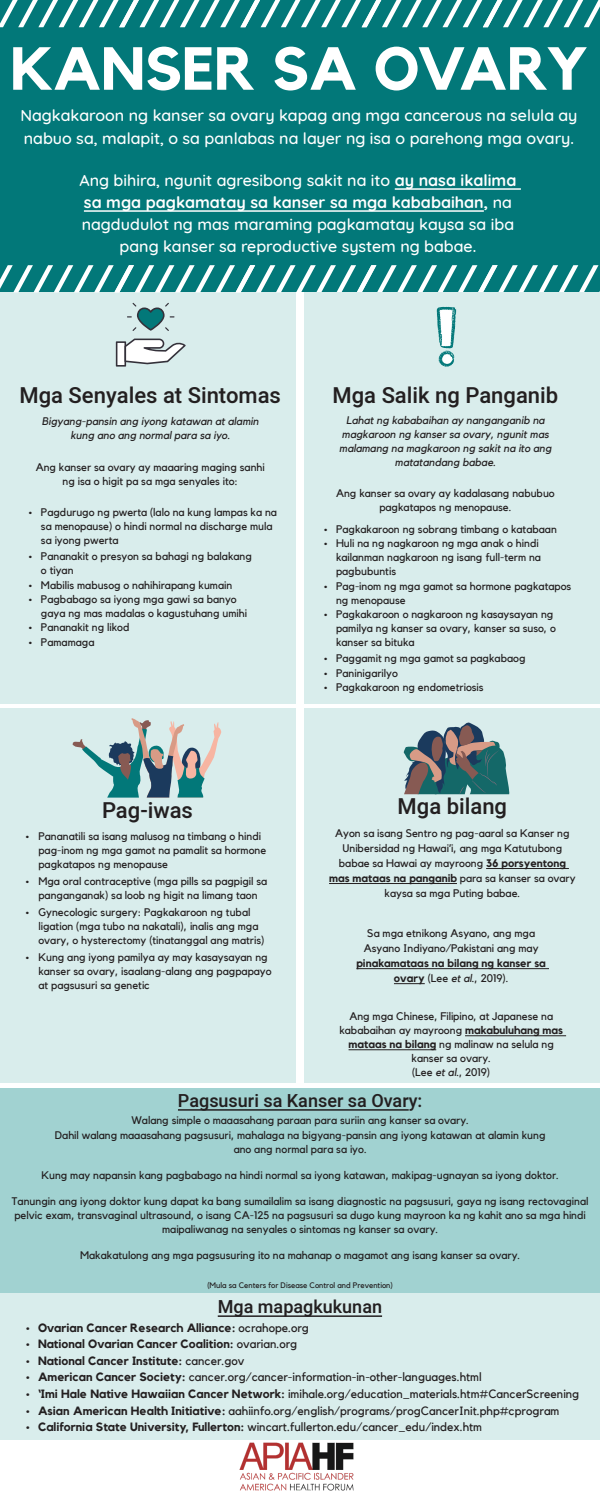
<style>
.page{position:relative;width:600px;height:1500px;background:#fff}
.page>*{position:absolute;margin:0;border:0;box-sizing:border-box;transform-origin:0 0}
.t1{font:700 60px "Kollektif";color:#fff}
.t2{font:500 22px "Heebo";color:#231f20}
.t3{font:500 18px "Heebo";color:#231f20}
.t4{font:500 16px/22px "Quicksand";color:#fff}
.t5{font:12px "Kollektif";color:#231f20}
.t6{font:700 12px "Kollektif";color:#231f20}
.t7{font:11px/14px "Kollektif";color:#231f20}
.t8{font:italic 11px/14px "Kollektif";color:#231f20;text-align:center}
.t9{font:700 11px/15px "Kollektif";color:#231f20;text-align:center}
.t10{font:8px "Kollektif";color:#231f20}
.s1{font-weight:700}
.s2{font-weight:400}
.s3{font-weight:400;font-style:italic}
.s4{font-style:italic}
</style>
<div class="page">
<div style="left:0;top:292px;width:295px;height:411px;background:#d9edec"></div>
<div style="left:0;top:0;width:600px;height:292px;background:#027879"></div>
<svg style="left:116px;top:339px;width:70px;height:28px"></svg>
<svg style="left:127px;top:303px;width:47px;height:28px"></svg>
<svg style="left:0;top:265px;width:600px;height:27px"></svg>
<svg style="left:0;top:0;width:600px;height:27px"></svg>
<div style="left:304px;top:709px;width:296px;height:374px;background:#d9edec"></div>
<svg style="left:403px;top:722px;width:106px;height:72px"></svg>
<div style="left:0;top:709px;width:295px;height:374px;background:#d9edec"></div>
<svg style="left:72px;top:718px;width:149px;height:79px"></svg>
<div style="left:304px;top:292px;width:296px;height:411px;background:#d9edec"></div>
<svg style="left:437px;top:307px;width:19px;height:60px"></svg>
<img style="left:239px;top:1442px;width:115px;height:49px">
<div style="left:0;top:1088px;width:600px;height:204px;background:#a1d2d1"></div>
<div style="left:0;top:1292px;width:600px;height:148px;background:#d9edec"></div>
<hr style="left:395px;top:188px;width:126px;height:2px;background:#fff">
<hr style="left:84px;top:210px;width:400px;height:2px;background:#fff">
<hr style="left:486px;top:868px;width:83px;height:1px;background:#231f20">
<hr style="left:329px;top:883px;width:128px;height:1px;background:#231f20">
<hr style="left:178px;top:1109px;width:231px;height:1px;background:#231f20">
<hr style="left:218px;top:1315px;width:164px;height:2px;background:#231f20">
<hr style="left:356px;top:968px;width:193px;height:1px;background:#231f20">
<hr style="left:394px;top:983px;width:31px;height:1px;background:#231f20">
<hr style="left:465px;top:1035px;width:101px;height:1px;background:#231f20">
<hr style="left:348px;top:1049px;width:88px;height:1px;background:#231f20">
<h1 class="t1" style="left:10px;top:34px;width:579px">KANSER SA OVARY</h1>
<h3 class="t4" style="left:20px;top:102px;width:558px;line-height:23.2px">Nagkakaroon ng kanser sa ovary kapag ang mga cancerous na selula ay nabuo sa, malapit, o sa panlabas na layer ng isa o parehong mga ovary.</h3>
<h3 class="t4" style="left:79px;top:168px;width:438px;text-align:center">Ang bihira, ngunit agresibong sakit na ito <span class="s1">ay nasa ikalima sa mga pagkamatay sa kanser sa mga kababaihan,</span> na nagdudulot ng mas maraming pagkamatay kaysa sa iba pang kanser sa reproductive system ng babae.</h3>
<h2 class="t2" style="left:20px;top:380px;width:263px">Mga Senyales at Sintomas</h2>
<p class="t8" style="left:42px;top:414px;width:218px">Bigyang-pansin ang iyong katawan at alamin kung ano ang normal para sa iyo.</p>
<p class="t7" style="left:36px;top:460px;width:231px;text-align:center">Ang kanser sa ovary ay maaaring maging sanhi ng isa o higit pa sa mga senyales ito:</p>
<p class="t7" style="left:41px;top:505px;width:237px;text-indent:-12px">• Pagdurugo ng pwerta (lalo na kung lampas ka na sa menopause) o hindi normal na discharge mula sa iyong pwerta</p>
<p class="t7" style="left:41px;top:549px;width:212px;text-indent:-12px">• Pananakit o presyon sa bahagi ng balakang o tiyan</p>
<p class="t7" style="left:29px;top:578px;width:205px">• Mabilis mabusog o nahihirapang kumain</p>
<p class="t7" style="left:41px;top:592px;width:208px;text-indent:-12px">• Pagbabago sa iyong mga gawi sa banyo gaya ng mas madalas o kagustuhang umihi</p>
<p class="t7" style="left:29px;top:620px;width:102px">• Pananakit ng likod</p>
<p class="t7" style="left:29px;top:635px;width:67px">• Pamamaga</p>
<h2 class="t2" style="left:102px;top:795px;width:92px">Pag-iwas</h2>
<p class="t7" style="left:38px;top:829px;width:229px;text-indent:-12px">• Pananatili sa isang malusog na timbang o hindi pag-inom ng mga gamot na pamalit sa hormone pagkatapos ng menopause</p>
<p class="t7" style="left:26px;top:874px;width:243px;text-align:center">• Mga oral contraceptive (mga pills sa pagpigil sa panganganak) sa loob ng higit na limang taon</p>
<p class="t7" style="left:38px;top:905px;width:227px;text-indent:-12px">• Gynecologic surgery: Pagkakaroon ng tubal ligation (mga tubo na nakatali), inalis ang mga ovary, o hysterectomy (tinatanggal ang matris)</p>
<p class="t7" style="left:38px;top:950px;width:235px;text-indent:-12px">• Kung ang iyong pamilya ay may kasaysayan ng kanser sa ovary, isaalang-alang ang pagpapayo at pagsusuri sa genetic</p>
<h2 class="t2" style="left:332px;top:380px;width:227px">Mga Salik ng Panganib</h2>
<p class="t8" style="left:339px;top:413px;width:214px">Lahat ng kababaihan ay nanganganib na magkaroon ng kanser sa ovary, ngunit mas malamang na magkaroon ng sakit na ito ang matatandang babae.</p>
<p class="t7" style="left:336px;top:486px;width:220px;text-align:center">Ang kanser sa ovary ay kadalasang nabubuo pagkatapos ng menopause.</p>
<p class="t7" style="left:324px;top:522px;width:234px">• Pagkakaroon ng sobrang timbang o katabaan</p>
<p class="t7" style="left:336px;top:536px;width:206px;text-indent:-12px">• Huli na ng nagkaroon ng mga anak o hindi kailanman nagkaroon ng isang full-term na pagbubuntis</p>
<p class="t7" style="left:336px;top:579px;width:237px;text-indent:-12px">• Pag-inom ng mga gamot sa hormone pagkatapos ng menopause</p>
<p class="t7" style="left:336px;top:607px;width:221px;text-indent:-12px">• Pagkakaroon o nagkaroon ng kasaysayan ng pamilya ng kanser sa ovary, kanser sa suso, o kanser sa bituka</p>
<p class="t7" style="left:324px;top:651px;width:203px">• Paggamit ng mga gamot sa pagkabaog</p>
<p class="t7" style="left:324px;top:666px;width:75px">• Paninigarilyo</p>
<p class="t7" style="left:324px;top:680px;width:161px">• Pagkakaroon ng endometriosis</p>
<h2 class="t2" style="left:398px;top:791px;width:111px">Mga bilang</h2>
<p class="t7" style="left:329px;top:825px;width:248px;line-height:15px;text-align:center">Ayon sa isang Sentro ng pag-aaral sa Kanser ng Unibersidad ng Hawai’i, ang mga Katutubong babae sa Hawai ay mayroong <span class="s1">36 porsyentong mas mataas na panganib</span> para sa kanser sa ovary kaysa sa mga Puting babae.</p>
<p class="t7" style="left:364px;top:925px;width:176px;line-height:15px;text-align:center">Sa mga etnikong Asyano, ang mga<br>Asyano Indiyano/Pakistani ang may</p>
<p class="t9" style="left:356px;top:955px;width:191px">pinakamataas na bilang ng kanser sa ovary <span class="s2">(Lee</span> <span class="s3">et al</span><span class="s2">., 2019).</span></p>
<p class="t7" style="left:339px;top:1009px;width:225px;text-align:center">Ang mga Chinese, Filipino, at Japanese na kababaihan ay mayroong <span class="s1">makabuluhang mas mataas na bilang</span> ng malinaw na selula ng kanser sa ovary.<br>(Lee <span class="s4">et al</span>., 2019)</p>
<h3 class="t3" style="left:178px;top:1088px;width:246px">Pagsusuri sa Kanser sa Ovary:</h3>
<p class="t7" style="left:55px;top:1112px;width:492px;line-height:15px;text-align:center">Walang simple o maaasahang paraan para suriin ang kanser sa ovary.<br>Dahil walang maaasahang pagsusuri, mahalaga na bigyang-pansin ang iyong katawan at alamin kung</p>
<p class="t7" style="left:234px;top:1142px;width:134px">ano ang normal para sa iyo.</p>
<p class="t7" style="left:41px;top:1168px;width:519px">Kung may napansin kang pagbabago na hindi normal sa iyong katawan, makipag-ugnayan sa iyong doktor.</p>
<p class="t7" style="left:12px;top:1194px;width:578px;text-align:center">Tanungin ang iyong doktor kung dapat ka bang sumailalim sa isang diagnostic na pagsusuri, gaya ng isang rectovaginal pelvic exam, transvaginal ultrasound, o isang CA-125 na pagsusuri sa dugo kung mayroon ka ng kahit ano sa mga hindi maipaliwanag na senyales o sintomas ng kanser sa ovary.</p>
<p class="t7" style="left:80px;top:1248px;width:441px">Makakatulong ang mga pagsusuring ito na mahanap o magamot ang isang kanser sa ovary.</p>
<p class="t10" style="left:207px;top:1281px;width:187px">(Mula sa Centers for Disease Control and Prevention)</p>
<h3 class="t3" style="left:218px;top:1294px;width:166px">Mga mapagkukunan</h3>
<p class="t6" style="left:26px;top:1321px;width:284px"><span class="s2">•</span> Ovarian Cancer Research Alliance: <span class="s2">ocrahope.org</span></p>
<p class="t6" style="left:26px;top:1337px;width:273px"><span class="s2">•</span> National Ovarian Cancer Coalition: <span class="s2">ovarian.org</span></p>
<p class="t6" style="left:26px;top:1354px;width:220px"><span class="s2">•</span> National Cancer Institute: <span class="s2">cancer.gov</span></p>
<p class="t5" style="left:26px;top:1370px;width:457px">• <span class="s1">American Cancer Society:</span> cancer.org/cancer-information-in-other-languages.html</p>
<p class="t5" style="left:26px;top:1387px;width:555px">• <span class="s1">‘Imi Hale Native Hawaiian Cancer Network:</span> imihale.org/education_materials.htm#CancerScreening</p>
<p class="t5" style="left:26px;top:1404px;width:535px">• <span class="s1">Asian American Health Initiative:</span> aahiinfo.org/english/programs/progCancerInit.php#cprogram</p>
<p class="t5" style="left:26px;top:1420px;width:457px">• <span class="s1">California State University, Fullerton:</span> wincart.fullerton.edu/cancer_edu/index.htm</p>
</div>
